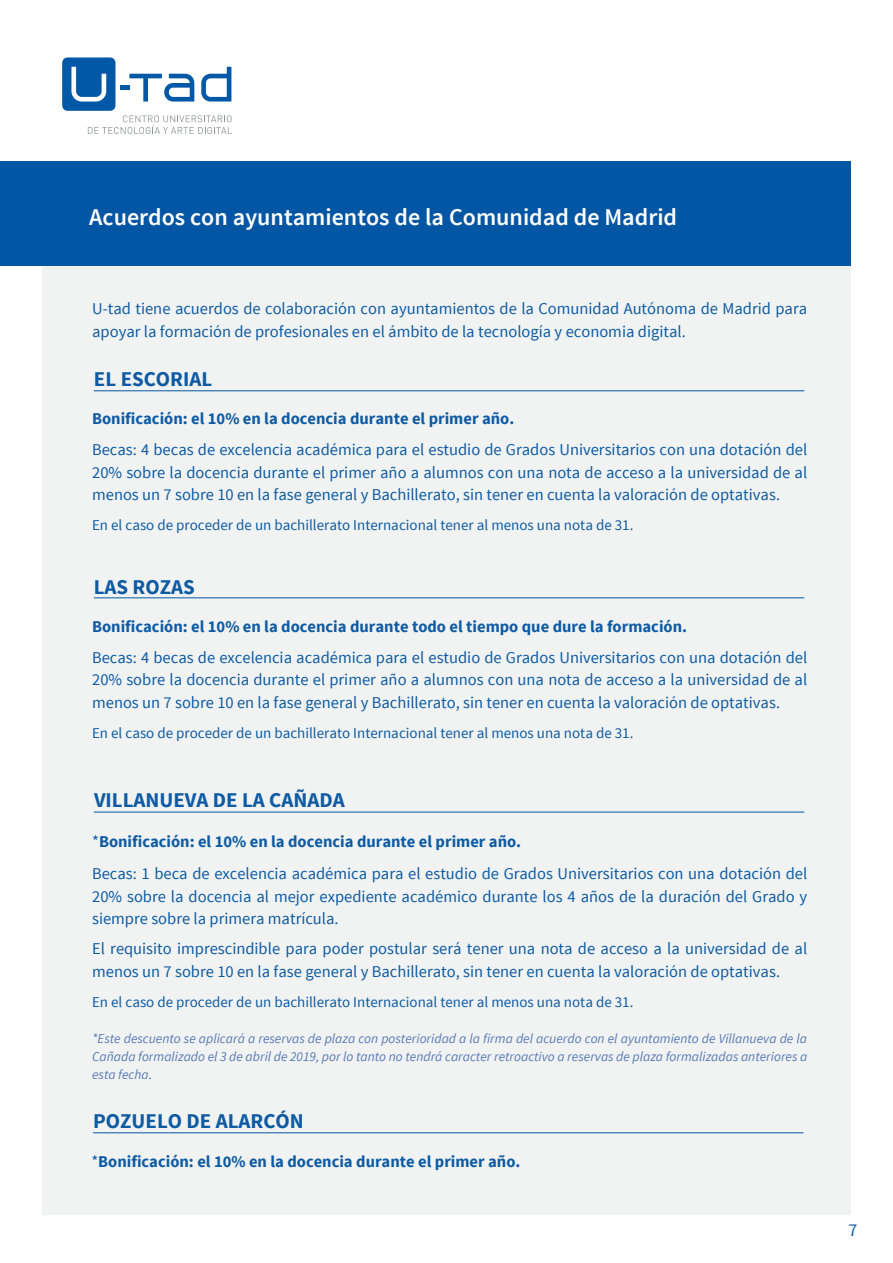
<style>
.page{position:relative;width:893px;height:1263px;background:#fff}
.page>*{position:absolute;margin:0;border:0;box-sizing:border-box;transform-origin:0 0}
.t1{font:600 24px "Source Sans Pro";color:#fff}
.t2{font:700 21px "Source Sans Pro";color:#0e5ba4}
.t3{font:18px "Source Sans Pro";color:#0e5ba4}
.t4{font:16.5px/22.5px "Source Sans Pro";color:#0e5ba4}
.t5{font:700 16.5px "Source Sans Pro";color:#0e5ba4}
.t6{font:15px "Source Sans Pro";color:#0e5ba4}
.t7{font:italic 13.5px/18px "Source Sans Pro";color:#5a7ab6;text-align:justify}
.s1{font-weight:700}
.s2{font-style:normal;font-size:12px;color:#0e5ba4}
.s3{font-weight:400}
</style>
<div class="page">
<div style="left:42px;top:262px;width:808px;height:953px;background:#f1f3f2"></div>
<div style="left:0;top:161px;width:850px;height:104px;background:#0356a3"></div>
<div style="left:120px;top:85px;width:9px;height:5px;background:#0158a6"></div>
<div style="left:62px;top:57px;width:54px;height:54px;background:#0158a6;border-radius:5px"></div>
<svg style="left:201px;top:67px;width:30px;height:35px"></svg>
<svg style="left:129px;top:74px;width:65px;height:28px"></svg>
<svg style="left:71px;top:67px;width:35px;height:35px"></svg>
<svg style="left:88px;top:115px;width:144px;height:19px"></svg>
<hr style="left:94px;top:391px;width:710px;height:1px;background:#0356a3">
<hr style="left:94px;top:598px;width:710px;height:1px;background:#0356a3">
<hr style="left:94px;top:812px;width:710px;height:1px;background:#0356a3">
<hr style="left:93px;top:1132px;width:710px;height:1px;background:#0356a3">
<h1 class="t1" style="left:89px;top:202px;width:589px">Acuerdos con ayuntamientos de la Comunidad de Madrid</h1>
<p class="t4" style="left:92px;top:298px;width:717px">U-tad tiene acuerdos de colaboración con ayuntamientos de la Comunidad Autónoma de Madrid para apoyar la formación de profesionales en el ámbito de la tecnología y economia digital.</p>
<p class="t2" style="left:94px;top:366px;width:120px">EL ESCORIAL</p>
<p class="t5" style="left:92px;top:408px;width:424px">Bonificación: el 10% en la docencia durante el primer año.</p>
<p class="t4" style="left:92px;top:439px;width:717px;text-align:justify">Becas: 4 becas de excelencia académica para el estudio de Grados Universitarios con una dotación del 20% sobre la docencia durante el primer año a alumnos con una nota de acceso a la universidad de al menos un 7 sobre 10 en la fase general y Bachillerato, sin tener en cuenta la valoración de optativas.</p>
<p class="t6" style="left:92px;top:516px;width:543px">En el caso de proceder de un bachillerato Internacional tener al menos una nota de 31.</p>
<p class="t2" style="left:94px;top:573px;width:103px">LAS ROZAS</p>
<p class="t5" style="left:92px;top:616px;width:596px">Bonificación: el 10% en la docencia durante todo el tiempo que dure la formación.</p>
<p class="t4" style="left:92px;top:646px;width:717px;text-align:justify">Becas: 4 becas de excelencia académica para el estudio de Grados Universitarios con una dotación del 20% sobre la docencia durante el primer año a alumnos con una nota de acceso a la universidad de al menos un 7 sobre 10 en la fase general y Bachillerato, sin tener en cuenta la valoración de optativas.</p>
<p class="t6" style="left:92px;top:723px;width:543px">En el caso de proceder de un bachillerato Internacional tener al menos una nota de 31.</p>
<p class="t2" style="left:94px;top:787px;width:252px">VILLANUEVA DE LA CAÑADA</p>
<p class="t4" style="left:92px;top:825px;width:717px;line-height:32.5px">*<span class="s1">Bonificación: el 10% en la docencia durante el primer año.<br></span>Becas: 1 beca de excelencia académica para el estudio de Grados Universitarios con una dotación del</p>
<p class="t4" style="left:92px;top:885px;width:717px">20% sobre la docencia al mejor expediente académico durante los 4 años de la duración del Grado y siempre sobre la primera matrícula.</p>
<p class="t4" style="left:92px;top:938px;width:716px">El requisito imprescindible para poder postular será tener una nota de acceso a la universidad de al menos un 7 sobre 10 en la fase general y Bachillerato, sin tener en cuenta la valoración de optativas.</p>
<p class="t6" style="left:92px;top:992px;width:543px">En el caso de proceder de un bachillerato Internacional tener al menos una nota de 31.</p>
<p class="t7" style="left:92px;top:1029px;width:717px">*Este descuento se aplicará a reservas de plaza con posterioridad a la firma del acuerdo con el ayuntamiento de Villanueva de la Cañada formalizado el 3 de abril de 2019, por lo tanto no tendrá caracter retroactivo a reservas de plaza formalizadas anteriores a esta fecha<span class="s2">.</span></p>
<p class="t2" style="left:93px;top:1107px;width:212px">POZUELO DE ALARCÓN</p>
<p class="t5" style="left:91px;top:1151px;width:431px"><span class="s3">*</span>Bonificación: el 10% en la docencia durante el primer año.</p>
<p class="t3" style="left:849px;top:1219px;width:10px">7</p>
</div>
